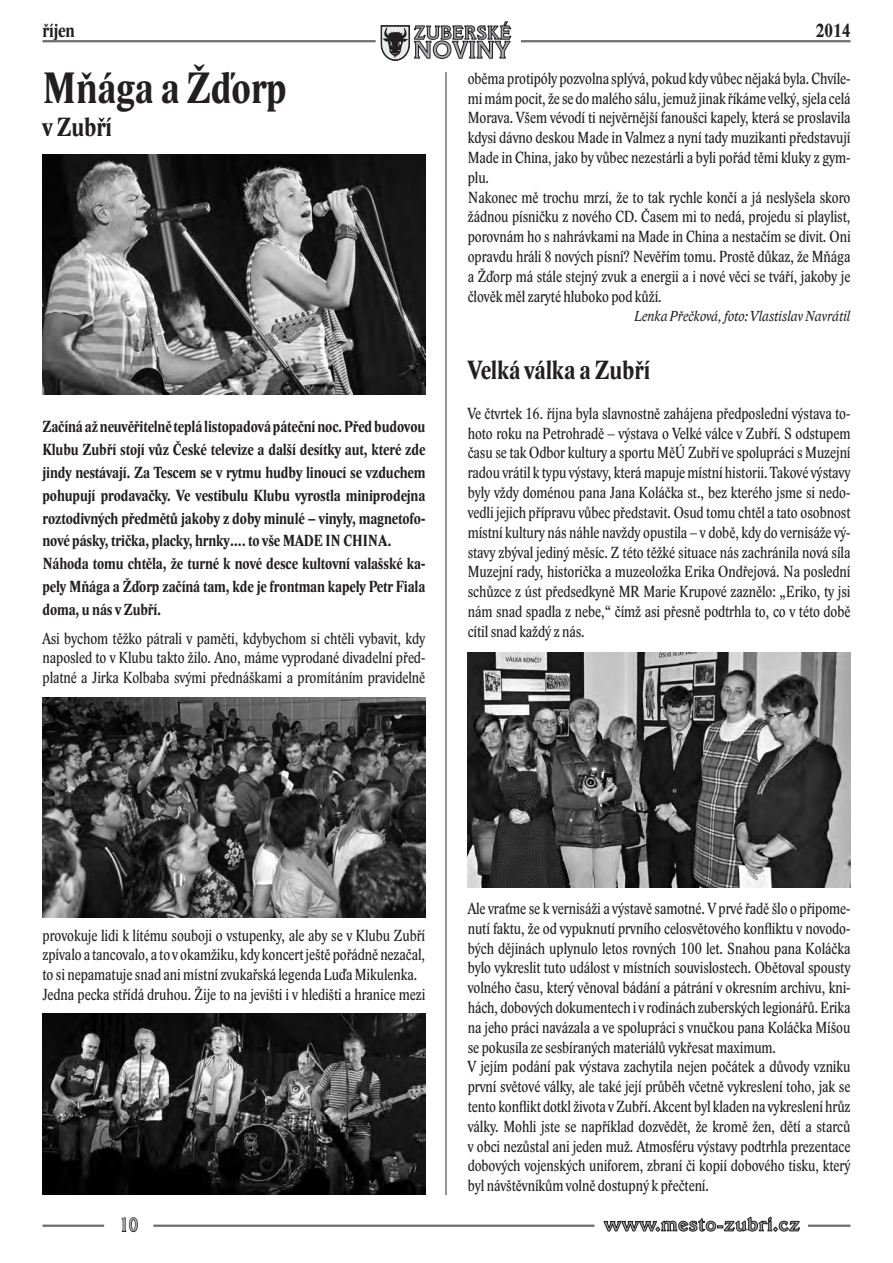
<style>
.page{position:relative;width:893px;height:1263px;background:#fff}
.page>*{position:absolute;margin:0;border:0;box-sizing:border-box;transform-origin:0 0}
.t1{font:700 45px "Lido STF Cond";color:#231f20}
.t2{font:700 27px "Lido STF Cond";color:#231f20}
.t3{font:700 23.55px "Veracruz CE";letter-spacing:.05em;color:#a8a9ad}
.t4{font:700 19.5px "Lido STF Cond";color:#231f20}
.t5{font:18.75px "Veracruz CE";color:#a8a9ad}
.t6{font:700 18.3px "Veracruz CE";letter-spacing:.05em;color:#a8a9ad}
.t7{font:16.5px/19.8px "Lido STF Cond";color:#231f20}
.t8{font:700 16.5px/22.8px "Lido STF Cond";color:#231f20}
.t9{font:italic 15px "Lido STFCE";color:#231f20;scale:.9 1}
</style>
<div class="page">
<img style="left:43px;top:154px;width:382px;height:240px">
<img style="left:43px;top:697px;width:382px;height:220px">
<img style="left:42px;top:1013px;width:383px;height:182px">
<img style="left:468px;top:652px;width:382px;height:235px">
<svg style="left:121px;top:1217px;width:17px;height:16px"></svg>
<svg style="left:603px;top:1216px;width:197px;height:16px"></svg>
<hr style="left:153px;top:1224px;width:441px;height:3px;background:#6c6d70">
<hr style="left:43px;top:1224px;width:61px;height:3px;background:#6c6d70">
<hr style="left:808px;top:1224px;width:42px;height:3px;background:#6c6d70">
<svg style="left:381px;top:21px;width:130px;height:39px"></svg>
<hr style="left:42px;top:40px;width:334px;height:2px;background:#6c6d70">
<hr style="left:521px;top:40px;width:329px;height:2px;background:#6c6d70">
<hr style="left:446px;top:72px;width:1px;height:1123px;background:#939598">
<p class="t4" style="left:43px;top:20px;width:34px">říjen</p>
<p class="t6" style="left:414px;top:22px;width:98px">ZUBERSKÉ</p>
<h3 class="t3" style="left:414px;top:35px;width:97px">NOVINY</h3>
<p class="t4" style="left:816px;top:20px;width:36px">2014</p>
<h1 class="t1" style="left:42px;top:65px;width:246px">Mňága a Žďorp</h1>
<h2 class="t2" style="left:42px;top:113px;width:71px">v Zubří</h2>
<p class="t8" style="left:42px;top:416px;width:384px">Začíná až neuvěřitelně teplá listopadová páteční noc. Před budovou Klubu Zubří stojí vůz České televize a další desítky aut, které zde jindy nestávají. Za Tescem se v rytmu hudby linoucí se vzduchem pohupují prodavačky. Ve vestibulu Klubu vyrostla miniprodejna roztodivných předmětů jakoby z doby minulé – vinyly, magnetofo&shy;nové pásky, trička, placky, hrnky…. to vše MADE IN CHINA.<br>Náhoda tomu chtěla, že turné k nové desce kultovní valašské ka&shy;pely Mňága a Žďorp začíná tam, kde je frontman kapely Petr Fiala doma, u nás v Zubří.</p>
<p class="t7" style="left:42px;top:628px;width:384px;text-align:justify">Asi bychom těžko pátrali v paměti, kdybychom si chtěli vybavit, kdy naposled to v Klubu takto žilo. Ano, máme vyprodané divadelní před&shy;platné a Jirka Kolbaba svými přednáškami a promítáním pravidelně</p>
<p class="t7" style="left:468px;top:69px;width:384px">oběma protipóly pozvolna splývá, pokud kdy vůbec nějaká byla. Chvíle&shy;mi mám pocit, že se do malého sálu, jemuž jinak říkáme velký, sjela celá Morava. Všem vévodí ti nejvěrnější fanoušci kapely, která se proslavila kdysi dávno deskou Made in Valmez a nyní tady muzikanti představují Made in China, jako by vůbec nezestárli a byli pořád těmi kluky z gym&shy;plu.<br>Nakonec mě trochu mrzí, že to tak rychle končí a já neslyšela skoro žádnou písničku z nového CD. Časem mi to nedá, projedu si playlist, porovnám ho s nahrávkami na Made in China a nestačím se divit. Oni opravdu hráli 8 nových písní? Nevěřím tomu. Prostě důkaz, že Mňága a Žďorp má stále stejný zvuk a energii a i nové věci se tváří, jakoby je člověk měl zaryté hluboko pod kůží.</p>
<p class="t9" style="left:635px;top:307px;width:241px">Lenka Přečková, foto: Vlastislav Navrátil</p>
<h2 class="t2" style="left:468px;top:356px;width:184px">Velká válka a Zubří</h2>
<p class="t7" style="left:468px;top:404px;width:384px;text-align:justify">Ve čtvrtek 16. října byla slavnostně zahájena předposlední výstava to&shy;hoto roku na Petrohradě – výstava o Velké válce v Zubří. S odstupem času se tak Odbor kultury a sportu MěÚ Zubří ve spolupráci s Muzejní radou vrátil k typu výstavy, která mapuje místní historii. Takové výstavy byly vždy doménou pana Jana Koláčka st., bez kterého jsme si nedo&shy;vedli jejich přípravu vůbec představit. Osud tomu chtěl a tato osobnost místní kultury nás náhle navždy opustila – v době, kdy do vernisáže vý&shy;stavy zbýval jediný měsíc. Z této těžké situace nás zachránila nová síla Muzejní rady, historička a muzeoložka Erika Ondřejová. Na poslední schůzce z úst předsedkyně MR Marie Krupové zaznělo: „Eriko, ty jsi nám snad spadla z nebe,“ čímž asi přesně podtrhla to, co v této době cítil snad každý z nás.</p>
<p class="t7" style="left:42px;top:925px;width:384px">provokuje lidi k lítému souboji o vstupenky, ale aby se v Klubu Zubří zpívalo atancovalo, ato v okamžiku, kdy koncert ještě pořádně nezačal, to si nepamatuje snad ani místní zvukařská legenda Luďa Mikulenka.<br>Jedna pecka střídá druhou. Žije to na jevišti i v hledišti a hranice mezi</p>
<p class="t5" style="left:119px;top:1213px;width:20px">10</p>
<p class="t7" style="left:468px;top:899px;width:384px">Ale vraťme se k vernisáži a výstavě samotné. V prvé řadě šlo o připome&shy;nutí faktu, že od vypuknutí prvního celosvětového konfliktu v novodo&shy;bých dějinách uplynulo letos rovných 100 let. Snahou pana Koláčka bylo vykreslit tuto událost v místních souvislostech. Obětoval spousty volného času, který věnoval bádání a pátrání v okresním archivu, kni&shy;hách, dobových dokumentech ivrodinách zuberských legionářů. Erika na jeho práci navázala a ve spolupráci s vnučkou pana Koláčka Míšou se pokusila ze sesbíraných materiálů vykřesat maximum.<br>V jejím podání pak výstava zachytila nejen počátek a důvody vzniku první světové války, ale také její průběh včetně vykreslení toho, jak se tento konflikt dotkl života v Zubří. Akcent byl kladen na vykreslení hrůz války. Mohli jste se například dozvědět, že kromě žen, dětí a starců v obci nezůstal ani jeden muž. Atmosféru výstavy podtrhla prezentace dobových vojenských uniforem, zbraní či kopií dobového tisku, který byl návštěvníkům volně dostupný k přečtení.</p>
</div>
